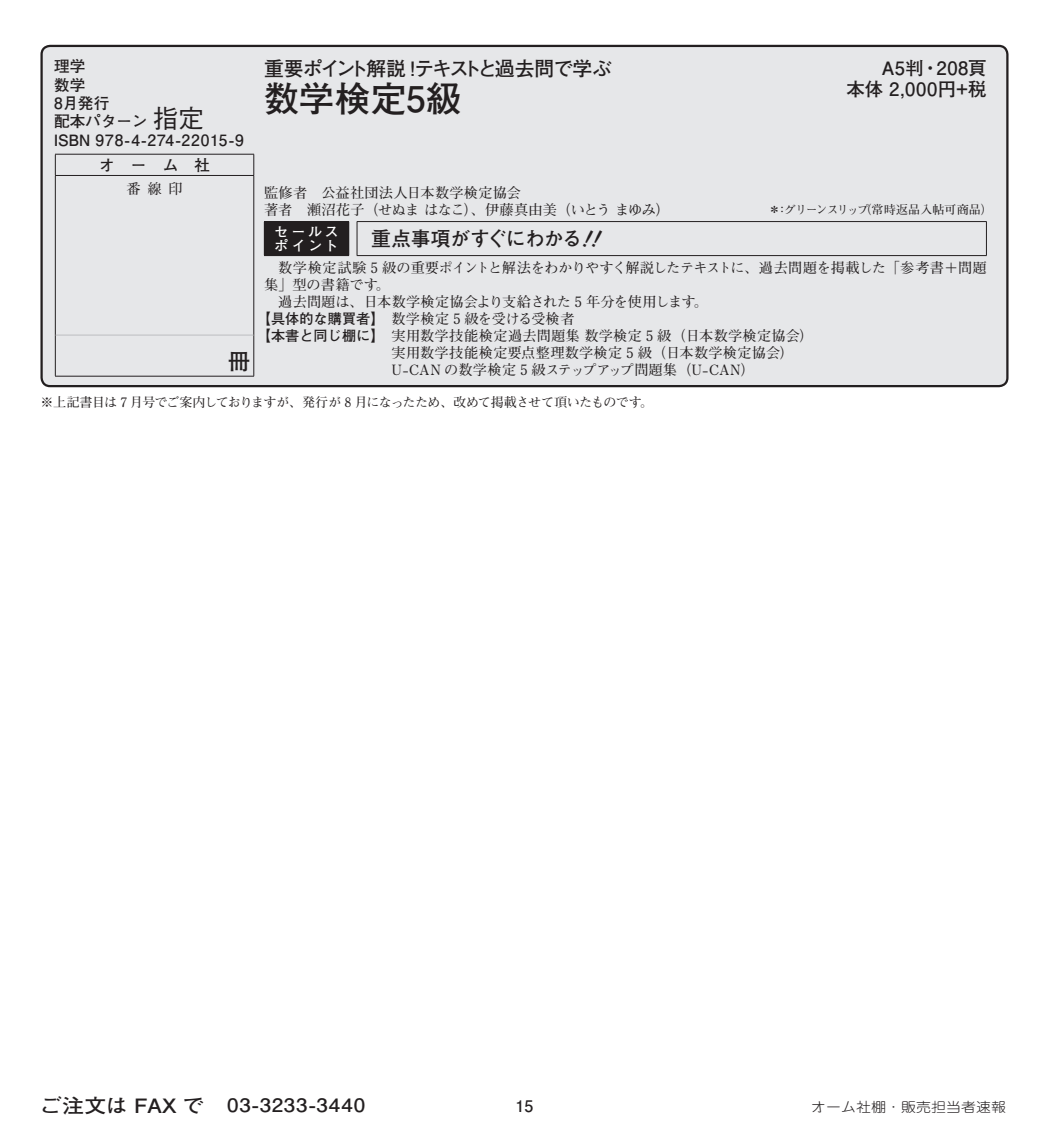
<style>
.page{position:relative;width:1049px;height:1134px;background:#fff}
.page>*{position:absolute;margin:0;border:0;box-sizing:border-box;transform-origin:0 0}
.t1{font:700 35.4px "Futo Go B101 Pr 6";color:#231f20}
.t2{font:700 22.6px "Futo Go B101 Pro";color:#231f20}
.t3{font:700 19.8px "Futo Go B101 Pr 6";letter-spacing:-.11em;color:#231f20}
.t4{font:700 19.8px "Futo Go B101 Pr 6";letter-spacing:-.05em;color:#231f20}
.t5{font:700 18.4px "Futo Go B101 Pr 6";letter-spacing:.035em;color:#231f20;scale:1.11 1}
.t6{font:700 18.4px/21.2px "Futo Go B101 Pr 6";letter-spacing:.035em;color:#231f20;text-align:right}
.t7{font:700 16px "Futo Go B101 Pr 6";color:#231f20}
.t8{font:700 15.6px/18.4px "Futo Go B101 Pr 6";color:#231f20}
.t9{font:700 14.2px/17px "Futo Min A101 Pro";letter-spacing:.01em;color:#231f20}
.t10{font:700 14.2px "Futo Min A101 Pro";letter-spacing:-.015em;color:#231f20}
.t11{font:700 14.2px "Futo Min A101 Pro";letter-spacing:-.01em;color:#231f20}
.t12{font:700 14.2px/14.2px "Futo Go B101 Pr 6";letter-spacing:.185em;color:#fff}
.t13{font:700 14.2px "Futo Min A101 Pr 6";color:#231f20}
.t14{font:300 13.4px "Jun 101 Pro";letter-spacing:.005em;color:#231f20;scale:1.11 1}
.t15{font:700 13px "Futo Min A101 Pro";letter-spacing:-.04em;color:#231f20}
.t16{font:700 12px "Futo Min A101 Pro";letter-spacing:-.02em;color:#231f20}
.s1{font-family:"Gothic BBB Pr 6";font-weight:500;font-size:25.6px}
.s2{font-family:"Futo Go B101 Pr 6"}
.s3{font-size:19.8px}
</style>
<div class="page">
<div style="left:42px;top:46px;width:965px;height:340px;background:#e6e7e9;border-radius:9px"></div>
<div style="left:40px;top:45px;width:968px;height:342px;border:2px solid #231f20;border-radius:9px"></div>
<hr style="left:55px;top:154px;width:199px;height:1px;background:#231f20">
<svg style="left:55px;top:154px;width:1px;height:21px"></svg>
<svg style="left:253px;top:154px;width:1px;height:21px"></svg>
<hr style="left:55px;top:335px;width:1px;height:41px;background:#231f20">
<hr style="left:253px;top:335px;width:1px;height:41px;background:#231f20">
<hr style="left:55px;top:376px;width:199px;height:1px;background:#231f20">
<hr style="left:55px;top:175px;width:199px;height:1px;background:#231f20">
<hr style="left:55px;top:176px;width:1px;height:159px;background:#231f20">
<hr style="left:253px;top:176px;width:1px;height:159px;background:#231f20">
<hr style="left:56px;top:335px;width:197px;height:1px;background:#bcbdc0">
<div style="left:264px;top:222px;width:85px;height:34px;background:#231f20"></div>
<hr style="left:264px;top:221px;width:85px;height:1px;background:#231f20">
<hr style="left:357px;top:221px;width:630px;height:1px;background:#231f20">
<hr style="left:357px;top:222px;width:1px;height:33px;background:#231f20">
<hr style="left:986px;top:222px;width:1px;height:33px;background:#231f20">
<hr style="left:357px;top:255px;width:630px;height:1px;background:#231f20">
<p class="t8" style="left:54px;top:56px;width:191px">理学<br>数学<br>8月発行<br>配本パターン <span class="s1">指定<br></span>ISBN 978-4-274-22015-9</p>
<h3 class="t3" style="left:264px;top:53px;width:349px">重要ポイント解説！テキストと過去問で学ぶ</h3>
<h1 class="t1" style="left:264px;top:71px;width:199px">数学検定5級</h1>
<p class="t8" style="left:99px;top:155px;width:113px">オーム社</p>
<p class="t13" style="left:126px;top:178px;width:58px">番線印</p>
<p class="t9" style="left:264px;top:183px;width:407px">監修者 公益社団法人日本数学検定協会<br>著者 瀬沼花子（せぬま はなこ）、伊藤真由美（いとう まゆみ）</p>
<p class="t6" style="left:846px;top:56px;width:142px">A5判・208頁<br>本体 2,000円+税</p>
<p class="t16" style="left:769px;top:201px;width:226px">＊：グリーンスリップ（常時返品入帖可商品）</p>
<h2 class="t2" style="left:228px;top:343px;width:24px">冊</h2>
<p class="t12" style="left:274px;top:224px;width:66px">セールスポイント</p>
<h3 class="t4" style="left:371px;top:223px;width:212px">重点事項がすぐにわかる</h3>
<p class="t10" style="left:278px;top:256px;width:710px">数学検定試験 5 級の重要ポイントと解法をわかりやすく解説したテキストに、過去問題を掲載した「参考書＋問題</p>
<p class="t9" style="left:264px;top:274px;width:128px">集」型の書籍です。</p>
<p class="t9" style="left:278px;top:291px;width:431px">過去問題は、日本数学検定協会より支給された 5 年分を使用します。</p>
<p class="t11" style="left:257px;top:307px;width:319px"><span class="s2">【具体的な購買者】</span>数学検定 5 級を受ける受検者</p>
<p class="t9" style="left:257px;top:325px;width:558px"><span class="s2">【本書と同じ棚に】</span>実用数学技能検定過去問題集 数学検定 5 級（日本数学検定協会）</p>
<p class="t9" style="left:392px;top:342px;width:404px">実用数学技能検定要点整理数学検定 5 級（日本数学検定協会）</p>
<p class="t9" style="left:392px;top:359px;width:365px">U-CAN の数学検定 5 級ステップアップ問題集（U-CAN）</p>
<p class="t15" style="left:40px;top:392px;width:614px">※上記書目は 7 月号でご案内しておりますが、発行が 8 月になったため、改めて掲載させて頂いたものです。</p>
<p class="t5" style="left:40px;top:1091px;width:295px"><span class="s3">ご注文は FAX で　</span>03-3233-3440</p>
<p class="t7" style="left:516px;top:1094px;width:19px">15</p>
<p class="t14" style="left:811px;top:1096px;width:177px">オーム社棚・販売担当者速報</p>
</div>
